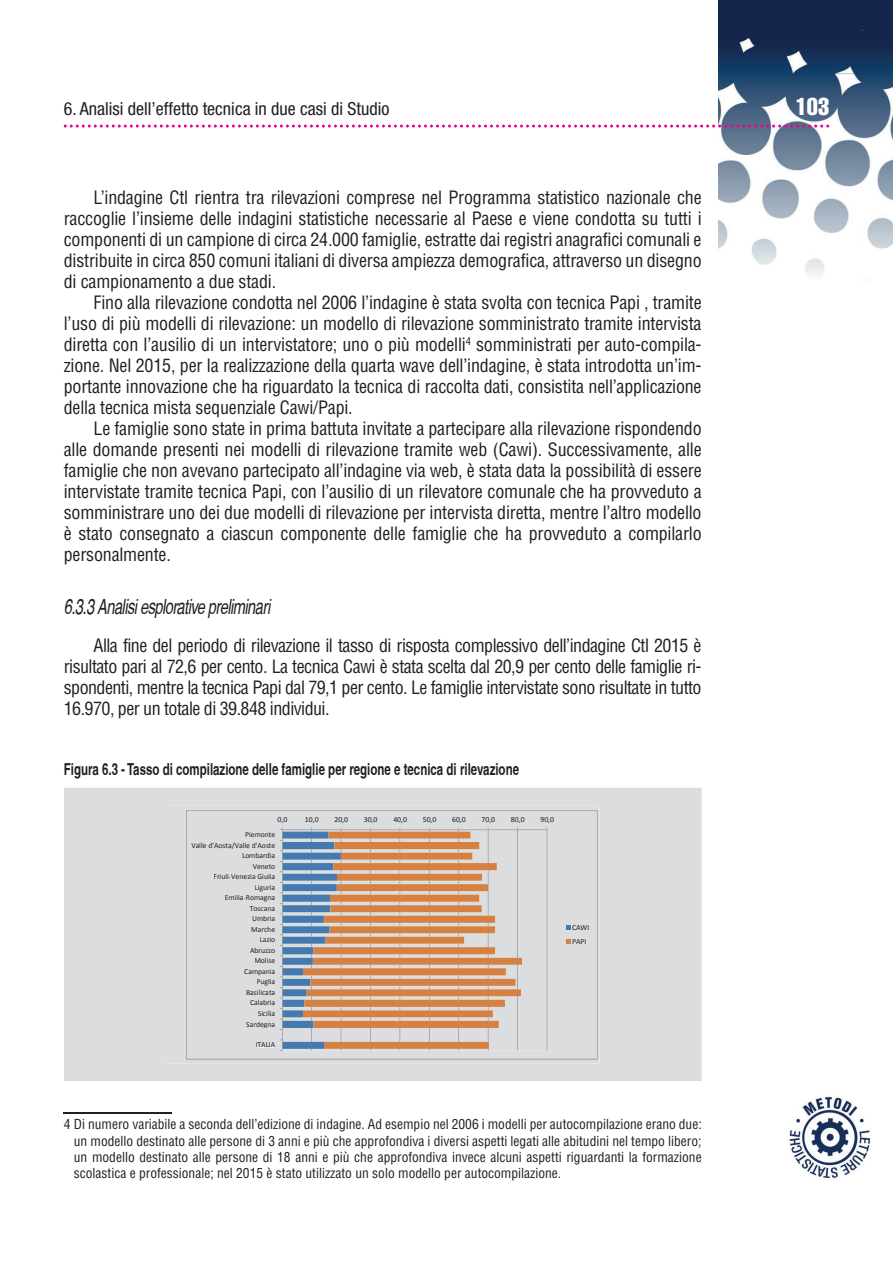
<style>
.page{position:relative;width:893px;height:1263px;background:#fff}
.page>*{position:absolute;margin:0;border:0;box-sizing:border-box;transform-origin:0 0}
.t1{font:24px "Helvetica LT Std Comp";color:#fff}
.t2{font:italic condensed 21px "Helvetica";letter-spacing:-.03em;color:#231f20;scale:.85 1}
.t3{font:condensed 18px/21px "Helvetica LT Std";letter-spacing:-.01em;color:#231f20;text-align:justify}
.t4{font:condensed 18px "Helvetica Neue LT Std";color:#231f20}
.t5{font:700 condensed 16.5px "Helvetica";color:#231f20;scale:.85 1}
.t6{font:condensed 13.5px/16.2px "Helvetica LT Std";color:#231f20;text-align:justify}
.t7{font:7.8px/10.5px "Calibri";color:#231f20;text-align:right}
</style>
<div class="page">
<img style="left:719px;top:0;width:174px;height:277px">
<svg style="left:64px;top:125px;width:765px;height:3px"></svg>
<img style="left:789px;top:1096px;width:82px;height:84px">
<hr style="left:64px;top:1112px;width:108px;height:2px;background:#231f20">
<div style="left:64px;top:788px;width:638px;height:293px;background:#dcdddf"></div>
<div style="left:166px;top:805px;width:433px;height:258px;background:#dcdddf"></div>
<svg style="left:186px;top:810px;width:411px;height:249px;background:#d1c1b7"></svg>
<p class="t4" style="left:64px;top:98px;width:327px">6. Analisi dell’effetto tecnica in due casi di Studio</p>
<h1 class="t1" style="left:796px;top:91px;width:35px">103</h1>
<p class="t3" style="left:64px;top:187px;width:639px;text-indent:30px">L’indagine Ctl rientra tra rilevazioni comprese nel Programma statistico nazionale che raccoglie l’insieme delle indagini statistiche necessarie al Paese e viene condotta su tutti i componenti di un campione di circa 24.000 famiglie, estratte dai registri anagrafici comunali e distribuite in circa 850 comuni italiani di diversa ampiezza demografica, attraverso un disegno di campionamento a due stadi.</p>
<p class="t3" style="left:64px;top:292px;width:639px;text-indent:30px">Fino alla rilevazione condotta nel 2006 l’indagine è stata svolta con tecnica Papi , tramite l’uso di più modelli di rilevazione: un modello di rilevazione somministrato tramite intervista diretta con l’ausilio di un intervistatore; uno o più modelli<sup>4</sup> somministrati per auto-compila&shy;zione. Nel 2015, per la realizzazione della quarta wave dell’indagine, è stata introdotta un’im&shy;portante innovazione che ha riguardato la tecnica di raccolta dati, consistita nell’applicazione della tecnica mista sequenziale Cawi/Papi.</p>
<p class="t3" style="left:64px;top:418px;width:639px;text-indent:30px">Le famiglie sono state in prima battuta invitate a partecipare alla rilevazione rispondendo alle domande presenti nei modelli di rilevazione tramite web (Cawi). Successivamente, alle famiglie che non avevano partecipato all’indagine via web, è stata data la possibilità di essere intervistate tramite tecnica Papi, con l’ausilio di un rilevatore comunale che ha provveduto a somministrare uno dei due modelli di rilevazione per intervista diretta, mentre l’altro modello è stato consegnato a ciascun componente delle famiglie che ha provveduto a compilarlo personalmente.</p>
<p class="t2" style="left:64px;top:594px;width:244px">6.3.3 Analisi esplorative preliminari</p>
<p class="t3" style="left:64px;top:634px;width:639px;text-indent:30px">Alla fine del periodo di rilevazione il tasso di risposta complessivo dell’indagine Ctl 2015 è risultato pari al 72,6 per cento. La tecnica Cawi è stata scelta dal 20,9 per cento delle famiglie ri&shy;spondenti, mentre la tecnica Papi dal 79,1 per cento. Le famiglie intervistate sono risultate in tutto 16.970, per un totale di 39.848 individui.</p>
<p class="t5" style="left:64px;top:759px;width:537px">Figura 6.3 - Tasso di compilazione delle famiglie per regione e tecnica di rilevazione</p>
<p class="t7" style="left:278px;top:814px;width:11px">0,0</p>
<p class="t7" style="left:305px;top:814px;width:15px">10,0</p>
<p class="t7" style="left:334px;top:814px;width:15px">20,0</p>
<p class="t7" style="left:364px;top:814px;width:15px">30,0</p>
<p class="t7" style="left:393px;top:814px;width:15px">40,0</p>
<p class="t7" style="left:423px;top:814px;width:15px">50,0</p>
<p class="t7" style="left:452px;top:814px;width:15px">60,0</p>
<p class="t7" style="left:482px;top:814px;width:15px">70,0</p>
<p class="t7" style="left:511px;top:814px;width:15px">80,0</p>
<p class="t7" style="left:540px;top:814px;width:15px">90,0</p>
<p class="t7" style="left:191px;top:829px;width:86px">Piemonte<br>Valle d'Aosta/Valle d'Aoste<br>Lombardia<br>Veneto<br>Friuli‐Venezia Giulia<br>Liguria<br>Emilia‐Romagna<br>Toscana<br>Umbria<br>Marche<br>Lazio<br>Abruzzo<br>Molise<br>Campania<br>Puglia<br>Basilicata<br>Calabria<br>Sicilia<br>Sardegna</p>
<p class="t7" style="left:256px;top:1039px;width:21px">ITALIA</p>
<p class="t7" style="left:572px;top:920px;width:19px;line-height:13.8px;text-align:left">CAWI<br>PAPI</p>
<p class="t6" style="left:74px;top:1116px;width:629px;text-indent:-10px">4 Di numero variabile a seconda dell’edizione di indagine. Ad esempio nel 2006 i modelli per autocompilazione erano due: un modello destinato alle persone di 3 anni e più che approfondiva i diversi aspetti legati alle abitudini nel tempo libero; un modello destinato alle persone di 18 anni e più che approfondiva invece alcuni aspetti riguardanti la formazione scolastica e professionale; nel 2015 è stato utilizzato un solo modello per autocompilazione.</p>
</div>
